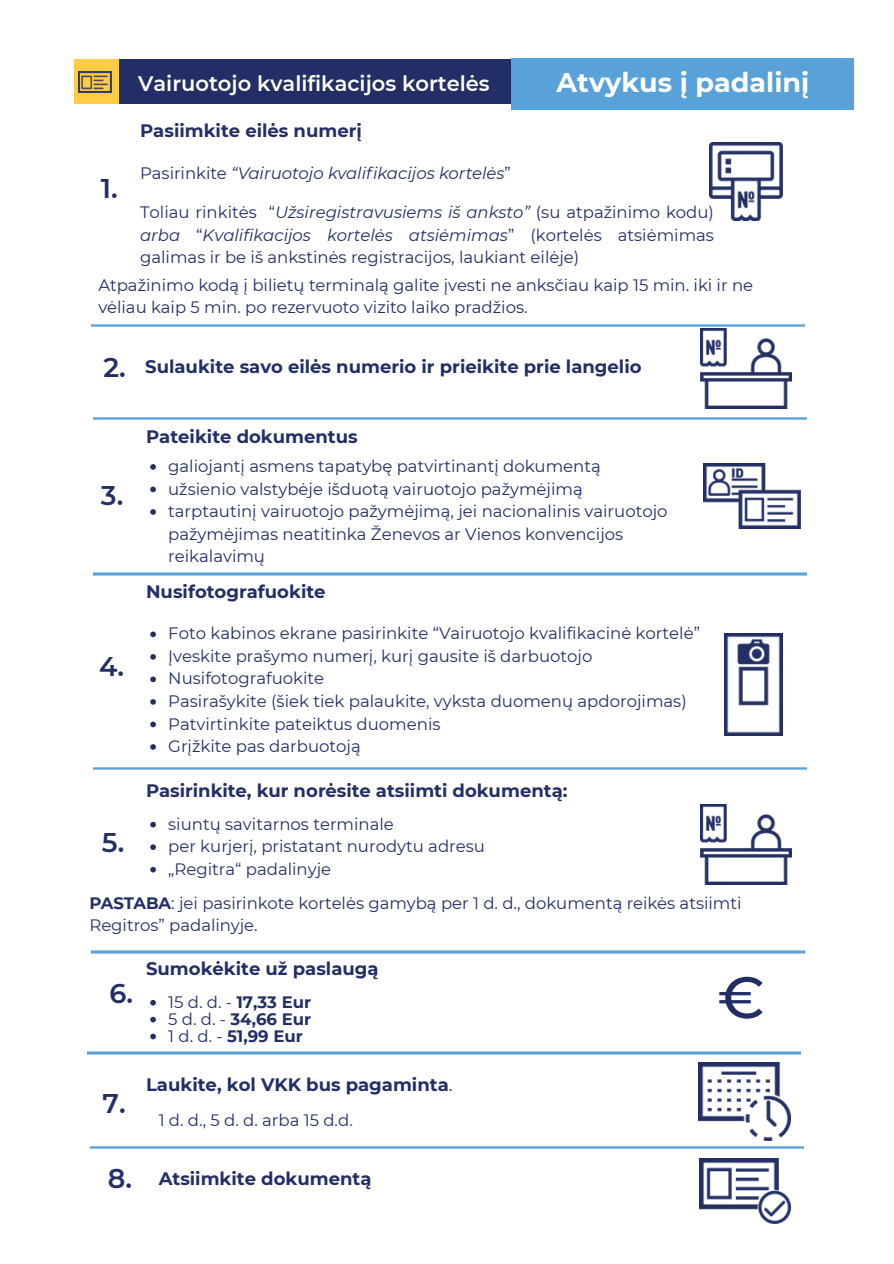
<style>
.page{position:relative;width:894px;height:1264px;background:#fff}
.page>*{position:absolute;margin:0;border:0;box-sizing:border-box;transform-origin:0 0}
.t1{font:500 58.5px "Montserrat";color:#242e66}
.t2{font:600 27px "Montserrat";color:#242e66}
.t3{font:700 27px "Montserrat";color:#fff}
.t4{font:600 21px "Montserrat";color:#fff}
.t5{font:700 18px "Montserrat";color:#242e66}
.t6{font:16.5px/22.5px "Montserrat";color:#242e66}
.t7{font:italic 16.5px "Montserrat";color:#242e66}
.t8{font:700 16.5px "Montserrat";color:#242e66}
.s1{font-style:normal}
.s2{font-style:italic}
.s3{font-weight:700}
.s4{font-weight:400}
</style>
<div class="page">
<img style="left:92px;top:324px;width:712px;height:2px">
<img style="left:94px;top:417px;width:712px;height:3px">
<img style="left:94px;top:573px;width:712px;height:2px">
<img style="left:94px;top:767px;width:712px;height:2px">
<img style="left:92px;top:950px;width:712px;height:3px">
<img style="left:87px;top:1051px;width:713px;height:3px">
<img style="left:91px;top:1146px;width:712px;height:2px">
<img style="left:709px;top:142px;width:73px;height:78px">
<img style="left:700px;top:328px;width:91px;height:80px">
<img style="left:700px;top:804px;width:91px;height:80px">
<img style="left:703px;top:463px;width:96px;height:66px">
<img style="left:724px;top:634px;width:58px;height:101px">
<img style="left:698px;top:1062px;width:91px;height:78px">
<img style="left:699px;top:1158px;width:90px;height:64px">
<svg style="left:150px;top:464px;width:6px;height:6px"></svg>
<svg style="left:150px;top:486px;width:6px;height:6px"></svg>
<svg style="left:150px;top:509px;width:6px;height:6px"></svg>
<svg style="left:150px;top:631px;width:6px;height:6px"></svg>
<svg style="left:150px;top:654px;width:6px;height:5px"></svg>
<svg style="left:150px;top:676px;width:6px;height:6px"></svg>
<svg style="left:150px;top:699px;width:6px;height:5px"></svg>
<svg style="left:150px;top:721px;width:6px;height:6px"></svg>
<svg style="left:150px;top:744px;width:6px;height:5px"></svg>
<svg style="left:150px;top:821px;width:6px;height:6px"></svg>
<svg style="left:150px;top:844px;width:6px;height:6px"></svg>
<svg style="left:150px;top:866px;width:6px;height:6px"></svg>
<svg style="left:150px;top:1000px;width:6px;height:5px"></svg>
<svg style="left:150px;top:1016px;width:6px;height:6px"></svg>
<svg style="left:150px;top:1033px;width:6px;height:6px"></svg>
<div style="left:118px;top:60px;width:415px;height:43px;background:#242e66"></div>
<div style="left:75px;top:60px;width:43px;height:43px;background:#ffcc45"></div>
<img style="left:79px;top:71px;width:33px;height:21px">
<div style="left:511px;top:58px;width:342px;height:51px;background:#59a1d9"></div>
<p class="t4" style="left:138px;top:70px;width:353px">Vairuotojo kvalifikacijos kortelės</p>
<p class="t3" style="left:556px;top:66px;width:254px">Atvykus į padalinį</p>
<p class="t2" style="left:101px;top:171px;width:18px">1.</p>
<h4 class="t5" style="left:140px;top:119px;width:223px">Pasiimkite eilės numerį</h4>
<p class="t7" style="left:140px;top:163px;width:372px"><span class="s1">Pasirinkite</span> “Vairuotojo kvalifikacijos kortelės<span class="s1">”</span></p>
<p class="t6" style="left:140px;top:201px;width:575px;text-align:justify">Toliau rinkitės “<span class="s2">Užsiregistravusiems iš anksto”</span> (su atpažinimo kodu) <span class="s2">arba</span> “<span class="s2">Kvalifikacijos kortelės atsiėmimas</span>” (kortelės atsiėmimas galimas ir be iš ankstinės registracijos, laukiant eilėje)</p>
<p class="t6" style="left:98px;top:273px;width:656px">Atpažinimo kodą į bilietų terminalą galite įvesti ne anksčiau kaip 15 min. iki ir ne vėliau kaip 5 min. po rezervuoto vizito laiko pradžios.</p>
<p class="t2" style="left:103px;top:350px;width:24px">2.</p>
<p class="t2" style="left:101px;top:478px;width:24px">3.</p>
<p class="t2" style="left:99px;top:650px;width:26px">4.</p>
<h4 class="t2" style="left:102px;top:826px;width:24px">5.</h4>
<p class="t5" style="left:145px;top:355px;width:497px">Sulaukite savo eilės numerio ir prieikite prie langelio</p>
<h2 class="t5" style="left:146px;top:425px;width:213px">Pateikite dokumentus</h2>
<p class="t6" style="left:168px;top:455px;width:434px">galiojantį asmens tapatybę patvirtinantį dokumentą</p>
<p class="t6" style="left:168px;top:477px;width:416px">užsienio valstybėje išduotą vairuotojo pažymėjimą</p>
<h2 class="t6" style="left:168px;top:500px;width:500px">tarptautinį vairuotojo pažymėjimą, jei nacionalinis vairuotojo pažymėjimas neatitinka Ženevos ar Vienos konvencijos reikalavimų</h2>
<h3 class="t5" style="left:146px;top:580px;width:181px">Nusifotografuokite</h3>
<h4 class="t6" style="left:168px;top:622px;width:533px">Foto kabinos ekrane pasirinkite “Vairuotojo kvalifikacinė kortelė”</h4>
<p class="t6" style="left:168px;top:644px;width:425px">Įveskite prašymo numerį, kurį gausite iš darbuotojo</p>
<p class="t6" style="left:168px;top:667px;width:157px">Nusifotografuokite</p>
<h4 class="t6" style="left:168px;top:689px;width:520px">Pasirašykite (šiek tiek palaukite, vyksta duomenų apdorojimas)</h4>
<h2 class="t6" style="left:168px;top:712px;width:274px">Patvirtinkite pateiktus duomenis</h2>
<p class="t6" style="left:168px;top:735px;width:194px">Grįžkite pas darbuotoją</p>
<p class="t5" style="left:146px;top:779px;width:423px">Pasirinkite, kur norėsite atsiimti dokumentą:</p>
<p class="t6" style="left:168px;top:812px;width:227px">siuntų savitarnos terminale</p>
<p class="t6" style="left:168px;top:835px;width:318px">per kurjerį, pristatant nurodytu adresu</p>
<p class="t6" style="left:168px;top:857px;width:164px">„Regitra“ padalinyje</p>
<p class="t6" style="left:89px;top:891px;width:653px"><span class="s3">PASTABA</span>: jei pasirinkote kortelės gamybą per 1 d. d., dokumentą reikės atsiimti<br>Regitros” padalinyje.</p>
<p class="t2" style="left:110px;top:976px;width:25px">6.</p>
<h2 class="t2" style="left:103px;top:1086px;width:25px">7.</h2>
<p class="t5" style="left:146px;top:957px;width:234px">Sumokėkite už paslaugą</p>
<p class="t8" style="left:168px;top:991px;width:144px"><span class="s4">15 d. d. -</span> 17,33 Eur</p>
<h4 class="t8" style="left:168px;top:1008px;width:144px"><span class="s4">5 d. d. -</span> 34,66 Eur</h4>
<h2 class="t8" style="left:168px;top:1025px;width:136px"><span class="s4">1 d. d. -</span> 51,99 Eur</h2>
<p class="t5" style="left:146px;top:1073px;width:308px">Laukite, kol VKK bus pagaminta<span class="s4">.</span></p>
<p class="t6" style="left:159px;top:1108px;width:195px">1 d. d., 5 d. d. arba 15 d.d.</p>
<p class="t2" style="left:108px;top:1161px;width:26px">8.</p>
<h1 class="t5" style="left:159px;top:1167px;width:214px">Atsiimkite dokumentą</h1>
<p class="t1" style="left:717px;top:961px;width:49px">€</p>
</div>
